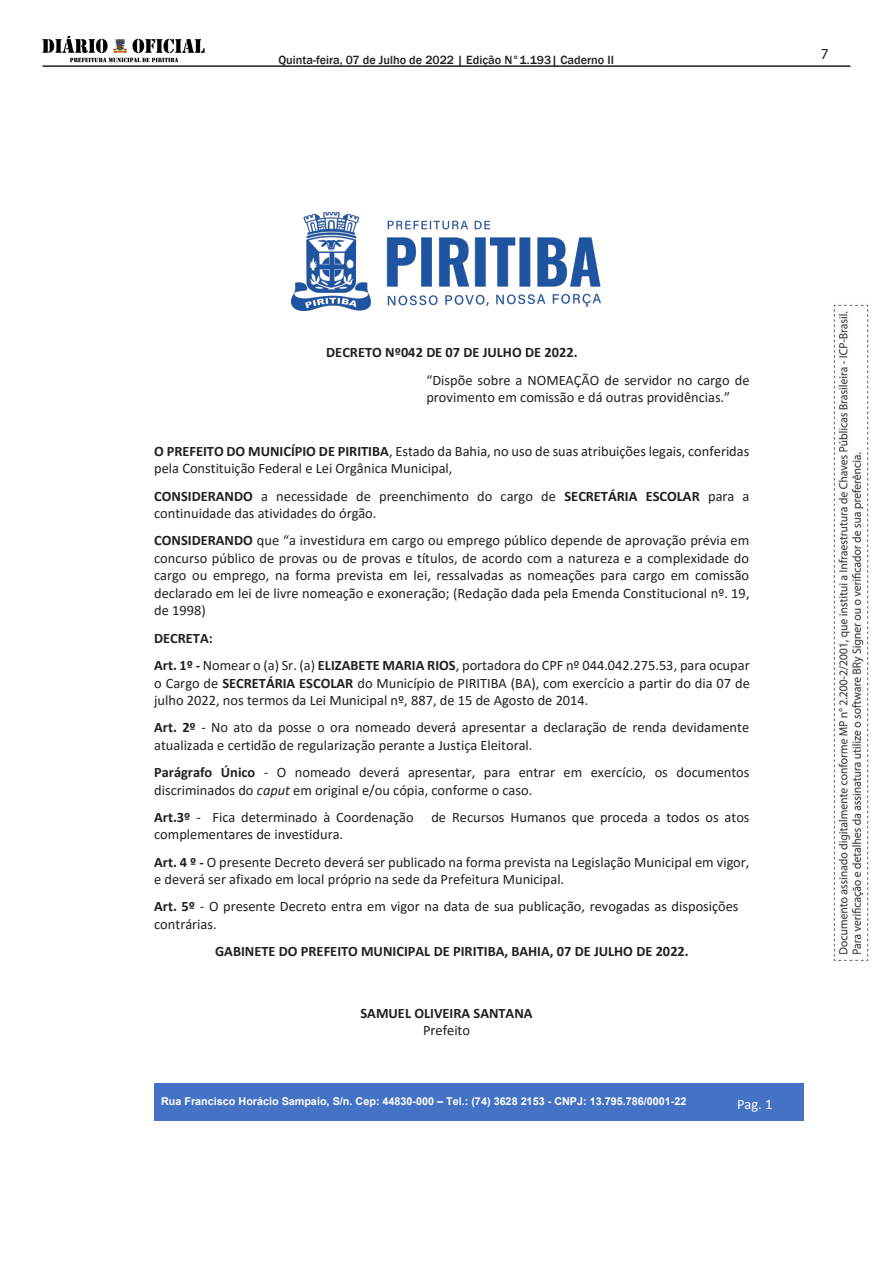
<style>
.page{position:relative;width:893px;height:1263px;background:#fff}
.page>*{position:absolute;margin:0;border:0;box-sizing:border-box;transform-origin:0 0}
.t1{font:15.3px "Myriad Pro";color:#231f20}
.t2{font:14.4px/17.4px "Calibri";color:#231f20}
.t3{font:700 14.4px/17.5px "Calibri";color:#231f20;text-align:center}
.t4{font:14.4px "Calibri";color:#fff}
.t5{font:500 12.3px "Franklin Gothic";color:#231f20}
.t6{font:700 10.8px "Arial";color:#fff}
.s1{font-weight:700}
.s2{font-style:italic}
.s3{font-weight:400}
.s4{font-style:inherit}
</style>
<div class="page">
<hr style="left:43px;top:65px;width:807px;height:2px;background:#231f20">
<img style="left:833px;top:304px;width:36px;height:656px">
<img style="left:43px;top:37px;width:162px;height:26px">
<div style="left:154px;top:1083px;width:650px;height:37px;background:#4472c4"></div>
<img style="left:292px;top:213px;width:309px;height:97px">
<p class="t5" style="left:278px;top:53px;width:337px">Quinta-feira, 07 de Julho de 2022 | Edição N°1.193| Caderno II</p>
<p class="t1" style="left:821px;top:44px;width:9px">7</p>
<p class="t2" style="left:426px;top:338px;width:325px;line-height:27.3px;text-indent:-100px"><span class="s1">DECRETO Nº042 DE 07 DE JULHO DE 2022.<br></span>“Dispõe sobre a NOMEAÇÃO de servidor no cargo de</p>
<p class="t2" style="left:426px;top:388px;width:305px">provimento em comissão e dá outras providências.”</p>
<p class="t2" style="left:154px;top:442px;width:597px"><span class="s1">O PREFEITO DO MUNICÍPIO DE PIRITIBA</span>, Estado da Bahia, no uso de suas atribuições legais, conferidas pela Constituição Federal e Lei Orgânica Municipal,</p>
<p class="t2" style="left:154px;top:487px;width:597px"><span class="s1">CONSIDERANDO</span> a necessidade de preenchimento do cargo de <span class="s1">SECRETÁRIA ESCOLAR</span> para a continuidade das atividades do órgão.</p>
<p class="t2" style="left:154px;top:531px;width:597px;text-align:justify"><span class="s1">CONSIDERANDO</span> que “a investidura em cargo ou emprego público depende de aprovação prévia em concurso público de provas ou de provas e títulos, de acordo com a natureza e a complexidade do cargo ou emprego, na forma prevista em lei, ressalvadas as nomeações para cargo em comissão declarado em lei de livre nomeação e exoneração; (Redação dada pela Emenda Constitucional nº. 19, de 1998)</p>
<p class="t2" style="left:154px;top:624px;width:597px;line-height:27.3px"><span class="s1">DECRETA:<br>Art. 1º -</span> Nomear o (a) Sr. (a) <span class="s1">ELIZABETE MARIA RIOS</span>, portadora do CPF nº 044.042.275.53, para ocupar</p>
<p class="t2" style="left:154px;top:674px;width:597px">o Cargo de <span class="s1">SECRETÁRIA ESCOLAR</span> do Município de PIRITIBA (BA), com exercício a partir do dia 07 de julho 2022, nos termos da Lei Municipal nº, 887, de 15 de Agosto de 2014.</p>
<p class="t2" style="left:154px;top:718px;width:597px"><span class="s1">Art. 2º</span> - No ato da posse o ora nomeado deverá apresentar a declaração de renda devidamente atualizada e certidão de regularização perante a Justiça Eleitoral.</p>
<p class="t2" style="left:154px;top:763px;width:597px"><span class="s1">Parágrafo Único</span> - O nomeado deverá apresentar, para entrar em exercício, os documentos discriminados do <span class="s2">caput</span> em original e/ou cópia, conforme o caso.</p>
<p class="t2" style="left:154px;top:808px;width:597px"><span class="s1">Art.3º</span> - Fica determinado à Coordenação de Recursos Humanos que proceda a todos os atos complementares de investidura.</p>
<p class="t2" style="left:154px;top:853px;width:597px"><span class="s1">Art. 4 º -</span> O presente Decreto deverá ser publicado na forma prevista na Legislação Municipal em vigor, e deverá ser afixado em local próprio na sede da Prefeitura Municipal.</p>
<p class="t2" style="left:154px;top:897px;width:586px"><span class="s1">Art. 5º</span> - O presente Decreto entra em vigor na data de sua publicação, revogadas as disposições contrárias.</p>
<p class="t3" style="left:215px;top:942px;width:475px">GABINETE DO PREFEITO MUNICIPAL DE PIRITIBA, BAHIA, 07 DE JULHO DE 2022.</p>
<p class="t3" style="left:360px;top:1004px;width:174px">SAMUEL OLIVEIRA SANTANA<br><span class="s3">Prefeito</span></p>
<p class="t6" style="left:161px;top:1094px;width:527px">Rua Francisco Horácio Sampaio, S/n. Cep: 44830-000 <span class="s4">–</span> Tel.: (74) 3628 2153 - CNPJ: 13.795.786/0001-22</p>
<p class="t4" style="left:737px;top:1094px;width:37px">Pag. 1</p>
</div>
